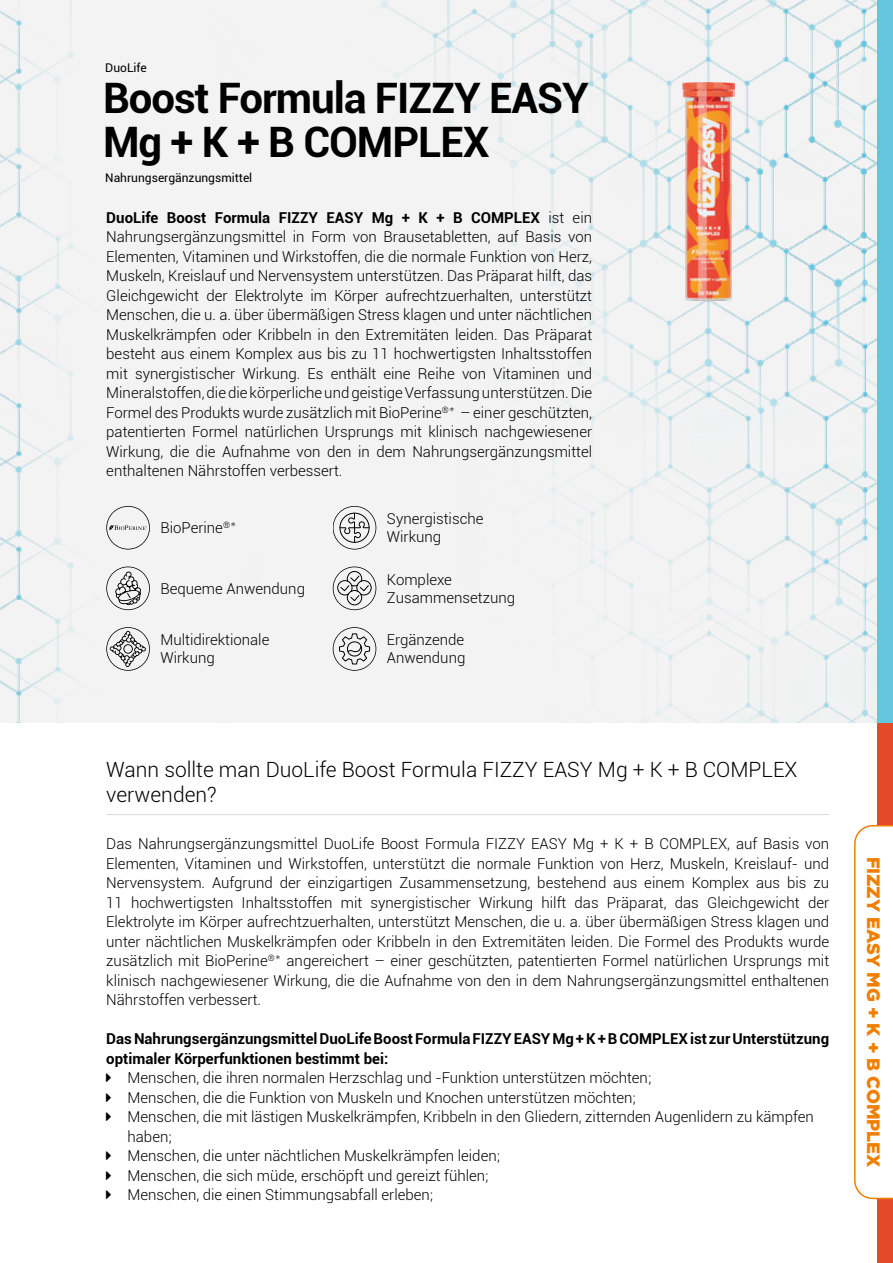
<style>
.page{position:relative;width:893px;height:1263px;background:#fff}
.page>*{position:absolute;margin:0;border:0;box-sizing:border-box;transform-origin:0 0}
.t1{font:700 42px/44.4px "Roboto";letter-spacing:-.025em;color:#000}
.t2{font:300 21px/25.2px "Roboto";color:#000}
.t3{font:900 18px "Gotham";color:#f07f00}
.t4{font:300 15px/19.5px "Roboto";color:#000}
.t5{font:700 15px/19.5px "Roboto";color:#000}
.t6{font:12px "Roboto";color:#000}
.s1{font-weight:700}
.s2{font-family:"Lato"}
</style>
<div class="page">
<div style="left:0;top:0;width:877px;height:723px;background:#f3f3f3"></div>
<img style="left:682px;top:83px;width:52px;height:218px">
<svg style="left:332px;top:505px;width:46px;height:45px;fill:#f3f3f3"></svg>
<svg style="left:105px;top:565px;width:47px;height:45px;fill:#f3f3f3"></svg>
<svg style="left:332px;top:565px;width:46px;height:45px;fill:#f3f3f3"></svg>
<svg style="left:105px;top:626px;width:47px;height:45px;fill:#f3f3f3"></svg>
<svg style="left:332px;top:626px;width:46px;height:45px;fill:#f3f3f3"></svg>
<svg style="left:105px;top:505px;width:47px;height:45px;fill:#f3f3f3"></svg>
<div style="left:877px;top:723px;width:16px;height:540px;background:#e34a28"></div>
<svg style="left:854px;top:825px;width:39px;height:375px"></svg>
<div style="left:877px;top:0;width:16px;height:723px;background:#64c5e0"></div>
<hr style="left:106px;top:814px;width:723px;height:1px;background:#dadada">
<p class="t6" style="left:105px;top:60px;width:43px">DuoLife</p>
<h1 class="t1" style="left:103px;top:74px;width:487px">Boost Formula FIZZY EASY<br>Mg + K + B COMPLEX</h1>
<p class="t6" style="left:105px;top:170px;width:149px">Nahrungsergänzungsmittel</p>
<p class="t4" style="left:106px;top:207px;width:487px;text-align:justify"><span class="s1">DuoLife Boost Formula FIZZY EASY Mg + K + B COMPLEX</span> ist ein Nahrungsergänzungsmittel in Form von Brausetabletten, auf Basis von Elementen, Vitaminen und Wirkstoffen, die die normale Funktion von Herz, Muskeln, Kreislauf und Nervensystem unterstützen. Das Präparat hilft, das Gleichgewicht der Elektrolyte im Körper aufrechtzuerhalten, unterstützt Menschen, die u. a. über übermäßigen Stress klagen und unter nächtlichen Muskelkrämpfen oder Kribbeln in den Extremitäten leiden. Das Präparat besteht aus einem Komplex aus bis zu 11 hochwertigsten Inhaltsstoffen mit synergistischer Wirkung. Es enthält eine Reihe von Vitaminen und Mineralstoffen, die die körperliche und geistige Verfassung unterstützen. Die Formel des Produkts wurde zusätzlich mit BioPerine<sup>®</sup><span class="s2">*</span> – einer geschützten, patentierten Formel natürlichen Ursprungs mit klinisch nachgewiesener Wirkung, die die Aufnahme von den in dem Nahrungsergänzungsmittel enthaltenen Nährstoffen verbessert.</p>
<p class="t4" style="left:161px;top:517px;width:77px">BioPerine<sup>®</sup><span class="s2">*</span></p>
<p class="t4" style="left:161px;top:578px;width:146px">Bequeme Anwendung</p>
<p class="t4" style="left:161px;top:630px;width:110px;line-height:18px">Multidirektionale<br>Wirkung</p>
<p class="t4" style="left:387px;top:509px;width:98px;line-height:18px">Synergistische<br>Wirkung</p>
<p class="t4" style="left:387px;top:570px;width:130px;line-height:18px">Komplexe<br>Zusammensetzung</p>
<p class="t4" style="left:387px;top:630px;width:80px;line-height:18px">Ergänzende<br>Anwendung</p>
<h2 class="t2" style="left:106px;top:756px;width:693px">Wann sollte man DuoLife Boost Formula FIZZY EASY Mg + K + B COMPLEX verwenden?</h2>
<p class="t4" style="left:106px;top:834px;width:724px;text-align:justify">Das Nahrungsergänzungsmittel DuoLife Boost Formula FIZZY EASY Mg + K + B COMPLEX, auf Basis von Elementen, Vitaminen und Wirkstoffen, unterstützt die normale Funktion von Herz, Muskeln, Kreislauf- und Nervensystem. Aufgrund der einzigartigen Zusammensetzung, bestehend aus einem Komplex aus bis zu 11 hochwertigsten Inhaltsstoffen mit synergistischer Wirkung hilft das Präparat, das Gleichgewicht der Elektrolyte im Körper aufrechtzuerhalten, unterstützt Menschen, die u. a. über übermäßigen Stress klagen und unter nächtlichen Muskelkrämpfen oder Kribbeln in den Extremitäten leiden. Die Formel des Produkts wurde zusätzlich mit BioPerine<sup>®</sup><span class="s2">*</span> angereichert – einer geschützten, patentierten Formel natürlichen Ursprungs mit klinisch nachgewiesener Wirkung, die die Aufnahme von den in dem Nahrungsergänzungsmittel enthaltenen Nährstoffen verbessert.</p>
<p class="t5" style="left:106px;top:1029px;width:724px">Das Nahrungsergänzungsmittel DuoLife Boost Formula FIZZY EASY Mg + K + B COMPLEX ist zur Unterstützung optimaler Körperfunktionen bestimmt bei:</p>
<p class="t4" style="left:128px;top:1068px;width:688px">Menschen, die ihren normalen Herzschlag und -Funktion unterstützen möchten;<br>Menschen, die die Funktion von Muskeln und Knochen unterstützen möchten;<br>Menschen, die mit lästigen Muskelkrämpfen, Kribbeln in den Gliedern, zitternden Augenlidern zu kämpfen haben;<br>Menschen, die unter nächtlichen Muskelkrämpfen leiden;<br>Menschen, die sich müde, erschöpft und gereizt fühlen;<br>Menschen, die einen Stimmungsabfall erleben;</p>
<p class="t3" style="left:886px;top:856px;width:313px;rotate:90deg">FIZZY EASY MG + K + B COMPLEX</p>
</div>
